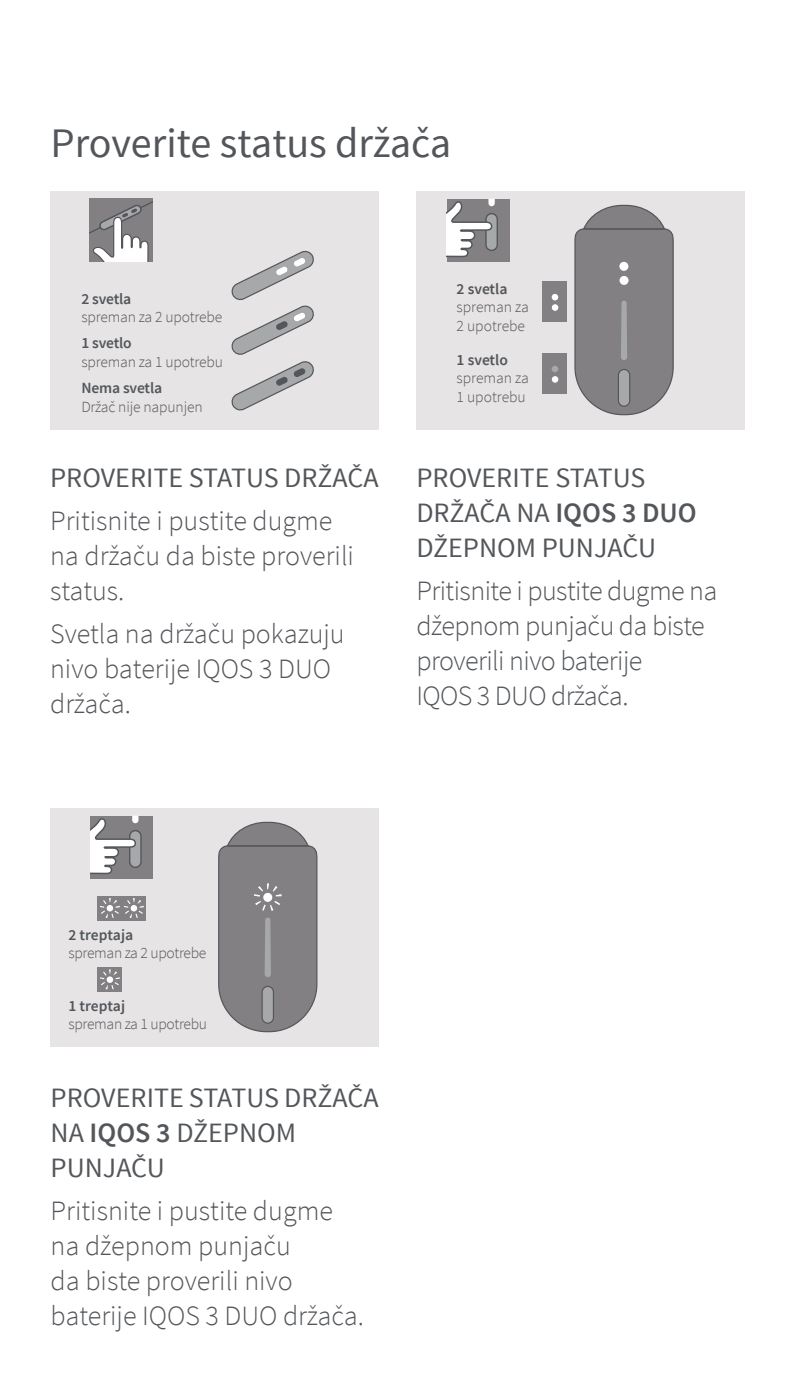
<style>
.page{position:relative;width:794px;height:1389px;background:#fff}
.page>*{position:absolute;margin:0;border:0;box-sizing:border-box;transform-origin:0 0}
.t1{font:42px "Source Sans Pro";color:#53565a}
.Image_body_copy{font:300 28px/35px "Source Sans Pro";color:#53565a}
.Image_Heading{font:28px/35px "Source Sans Pro";color:#53565a}
.Image_body_copy-2{font:300 28px/35px "Source Sans Pro";letter-spacing:-.02em;color:#53565a}
.Figure_Image_text_su{font:300 15.4px/18.2px "Source Sans Pro";letter-spacing:-.01em;color:#53565a}
.Figure_Image_Text{font:600 15.4px "Source Sans Pro";letter-spacing:-.01em;color:#53565a}
.s1{font-weight:600}
</style>
<div class="page">
<div style="left:51px;top:808px;width:327px;height:238px;background:#e6e4e5"></div>
<div style="left:91px;top:816px;width:62px;height:62px;background:#838083"></div>
<svg style="left:98px;top:896px;width:24px;height:24px"></svg>
<svg style="left:98px;top:968px;width:24px;height:24px"></svg>
<svg style="left:122px;top:896px;width:24px;height:24px"></svg>
<div style="left:129px;top:830px;width:13px;height:38px;background:#a7a8aa;border:1px solid #53565a;border-radius:6px"></div>
<svg style="left:91px;top:816px;width:47px;height:58px"></svg>
<svg style="left:107px;top:905px;width:6px;height:6px"></svg>
<div style="left:107px;top:976px;width:6px;height:7px;background:#fff;border-radius:50%"></div>
<svg style="left:131px;top:905px;width:6px;height:6px"></svg>
<svg style="left:218px;top:821px;width:100px;height:212px;background:#8c8a8d"></svg>
<div style="left:99px;top:897px;width:22px;height:22px;border:4px dashed #fff;border-radius:7px"></div>
<div style="left:99px;top:969px;width:22px;height:22px;border:4px dashed #fff;border-radius:7px"></div>
<div style="left:123px;top:897px;width:22px;height:22px;border:4px dashed #fff;border-radius:7px"></div>
<div style="left:416px;top:191px;width:328px;height:238px;background:#e6e4e5"></div>
<div style="left:50px;top:191px;width:328px;height:238px;background:#e6e4e5"></div>
<svg style="left:90px;top:199px;width:63px;height:62px;background:#9d9b9e"></svg>
<svg style="left:231px;top:250px;width:83px;height:161px"></svg>
<svg style="left:574px;top:204px;width:100px;height:212px;background:#8c898c"></svg>
<div style="left:621px;top:301px;width:6px;height:59px;background:#a7a8aa;border-radius:3px"></div>
<div style="left:447px;top:199px;width:62px;height:62px;background:#838083"></div>
<div style="left:485px;top:213px;width:13px;height:38px;background:#a7a8aa;border:1px solid #53565a;border-radius:6px"></div>
<svg style="left:447px;top:199px;width:48px;height:59px"></svg>
<div style="left:543px;top:282px;width:24px;height:40px;background:#838083"></div>
<div style="left:543px;top:354px;width:24px;height:40px;background:#838083"></div>
<div style="left:619px;top:276px;width:9px;height:9px;background:#fff;border-radius:50%"></div>
<div style="left:619px;top:262px;width:9px;height:9px;background:#fff;border-radius:50%"></div>
<div style="left:552px;top:304px;width:6px;height:7px;background:#fff;border-radius:50%"></div>
<div style="left:551px;top:294px;width:7px;height:6px;background:#fff;border-radius:50%"></div>
<div style="left:552px;top:376px;width:6px;height:7px;background:#fff;border-radius:50%"></div>
<div style="left:551px;top:366px;width:7px;height:6px;background:#a7a8aa;border-radius:50%"></div>
<p class="t1" style="left:51px;top:117px;width:402px">Proverite status držača</p>
<p class="Figure_Image_Text" style="left:81px;top:289px;width:51px">2 svetla</p>
<p class="Figure_Image_text_su" style="left:81px;top:308px;width:142px">spreman za 2 upotrebe</p>
<p class="Figure_Image_Text" style="left:81px;top:334px;width:52px">1 svetlo</p>
<p class="Figure_Image_text_su" style="left:81px;top:353px;width:143px">spreman za 1 upotrebu</p>
<p class="Figure_Image_Text" style="left:81px;top:378px;width:82px">Nema svetla</p>
<p class="Figure_Image_text_su" style="left:81px;top:397px;width:123px">Držač nije napunjen</p>
<p class="Figure_Image_Text" style="left:456px;top:279px;width:53px">2 svetla</p>
<p class="Figure_Image_text_su" style="left:456px;top:298px;width:74px">spreman za<br>2 upotrebe</p>
<p class="Figure_Image_Text" style="left:456px;top:350px;width:53px">1 svetlo</p>
<p class="Figure_Image_text_su" style="left:456px;top:369px;width:74px">spreman za<br>1 upotrebu</p>
<p class="Image_Heading" style="left:50px;top:461px;width:330px">PROVERITE STATUS DRŽAČA</p>
<p class="Image_body_copy" style="left:50px;top:504px;width:305px">Pritisnite i pustite dugme na držaču da biste proverili status.</p>
<p class="Image_body_copy" style="left:50px;top:617px;width:296px">Svetla na držaču pokazuju nivo baterije IQOS 3 DUO držača.</p>
<p class="Image_Heading" style="left:416px;top:461px;width:282px">PROVERITE STATUS<br>DRŽAČA NA <span class="s1">IQOS 3 DUO<br></span>DŽEPNOM PUNJAČU</p>
<p class="Image_body_copy-2" style="left:416px;top:574px;width:303px">Pritisnite i pustite dugme na džepnom punjaču da biste proverili nivo baterije<br>IQOS 3 DUO držača.</p>
<p class="Figure_Image_Text" style="left:68px;top:925px;width:66px">2 treptaja</p>
<p class="Figure_Image_text_su" style="left:68px;top:944px;width:139px">spreman za 2 upotrebe</p>
<p class="Figure_Image_Text" style="left:68px;top:996px;width:58px">1 treptaj</p>
<p class="Figure_Image_text_su" style="left:68px;top:1015px;width:140px">spreman za 1 upotrebu</p>
<p class="Image_Heading" style="left:51px;top:1080px;width:329px">PROVERITE STATUS DRŽAČA<br>NA <span class="s1">IQOS 3</span> DŽEPNOM<br>PUNJAČU</p>
<p class="Image_body_copy" style="left:51px;top:1193px;width:315px">Pritisnite i pustite dugme na džepnom punjaču<br>da biste proverili nivo baterije IQOS 3 DUO držača.</p>
</div>
